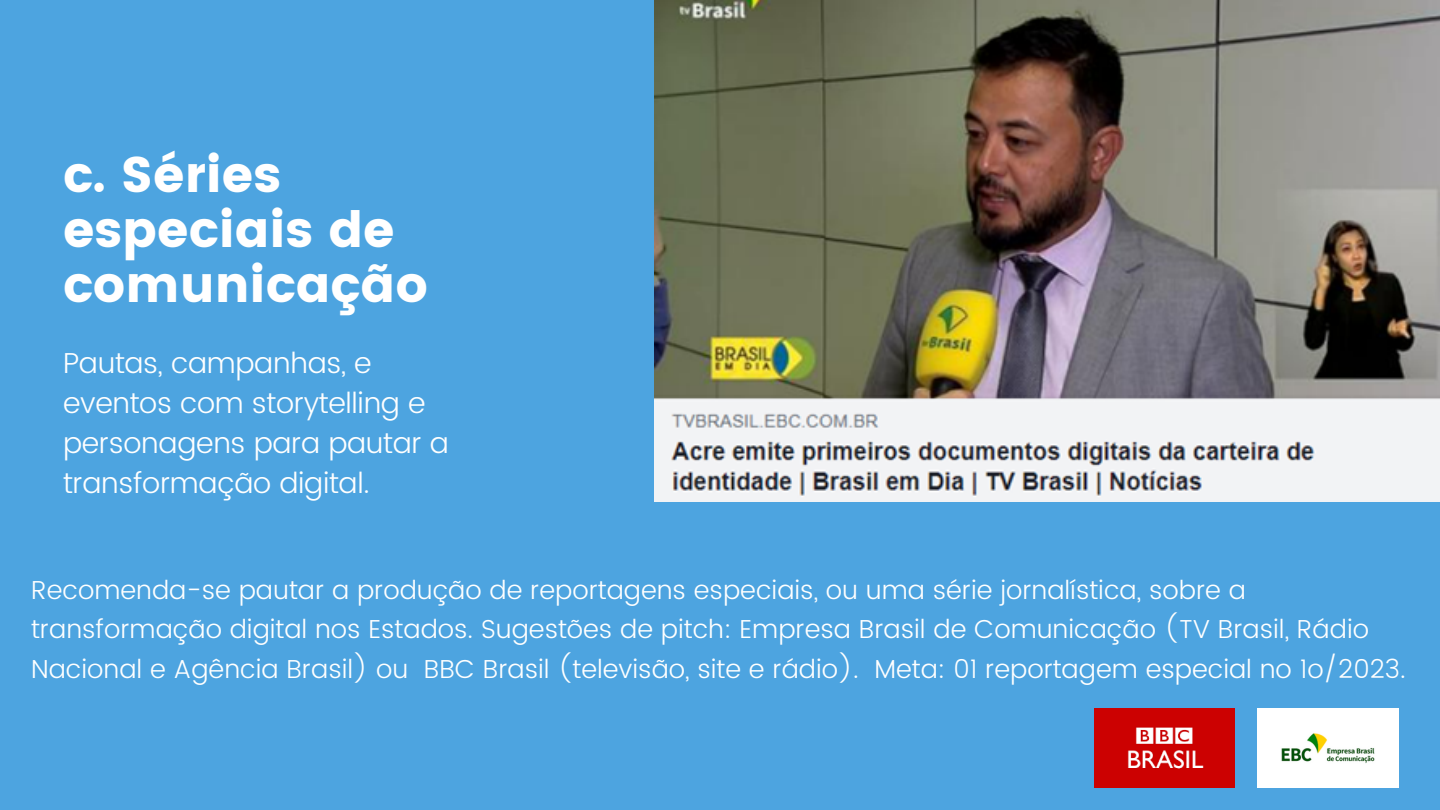
<style>
.page{position:relative;width:1440px;height:810px;background:#4da4e0}
.page>*{position:absolute;margin:0;border:0;box-sizing:border-box;transform-origin:0 0}
.t1{font:50px/54.9px "Poppins";color:#fff}
.t2{font:300 28.9px/40px "Poppins";letter-spacing:-.01em;color:#fff}
.t3{font:300 26px/39.8px "Poppins";color:#fff}
</style>
<div class="page">
<img style="left:655px;top:0;width:785px;height:502px">
<img style="left:1258px;top:709px;width:141px;height:78px">
<img style="left:1094px;top:709px;width:141px;height:78px">
<h1 class="t1" style="left:63px;top:147px;width:366px">c. Séries especiais de comunicação</h1>
<p class="t2" style="left:63px;top:343px;width:387px">Pautas, campanhas, e eventos com storytelling e personagens para pautar a transformação digital.</p>
<p class="t3" style="left:31px;top:570px;width:1376px">Recomenda-se pautar a produção de reportagens especiais, ou uma série jornalística, sobre a transformação digital nos Estados. Sugestões de pitch: Empresa Brasil de Comunicação (TV Brasil, Rádio<br>Nacional e Agência Brasil) ou BBC Brasil (televisão, site e rádio). Meta: 01 reportagem especial no 1o/2023.</p>
</div>
